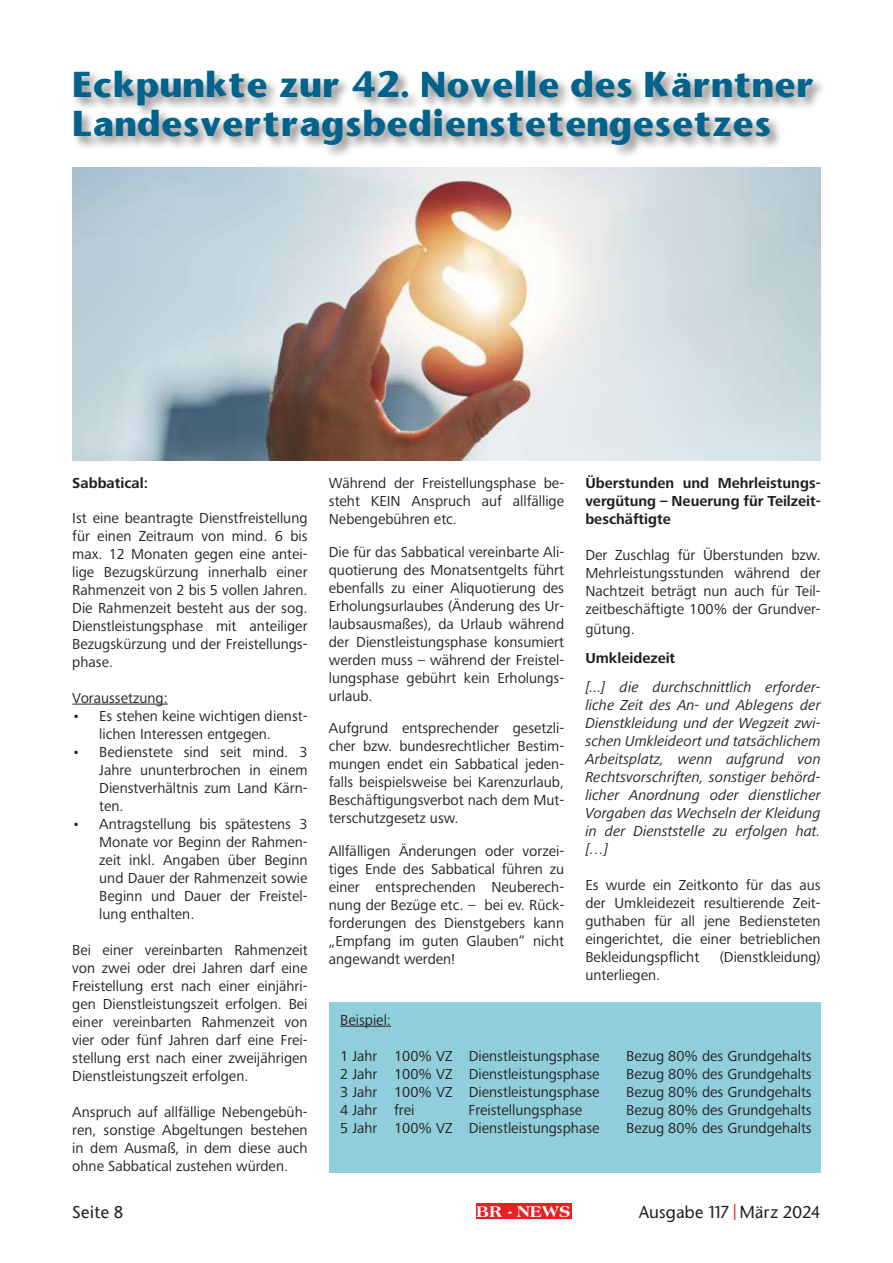
<style>
.page{position:relative;width:893px;height:1263px;background:#fff}
.page>*{position:absolute;margin:0;border:0;box-sizing:border-box;transform-origin:0 0}
.Überschrift_12{font:700 33.6px/39px "Stone Sans";color:#01638c}
.t1{font:800 16.65px "Americana BT";letter-spacing:.02em;color:#fff}
.t2{font:500 16.5px "Stone Sans";letter-spacing:.005em;color:#231f20}
.Fließtext_Regular{font:15px/18px "Frutiger Next Pro";color:#231f20;text-align:justify}
.Fließtext_Regular-2{font:italic 15px/18px "Frutiger Next Pro";color:#231f20;text-align:justify}
.Fließtext_Regular-3{font:700 15px/18px "Frutiger Next Pro";color:#231f20;text-align:justify}
.s1{color:#ee1d23}
</style>
<div class="page">
<div style="left:476px;top:1203px;width:95px;height:15px;background:#ee1d23"></div>
<div style="left:329px;top:1002px;width:492px;height:170px;background:#8fceda"></div>
<img style="left:73px;top:168px;width:748px;height:292px">
<hr style="left:72px;top:704px;width:96px;height:1px;background:#231f20">
<div style="left:72px;top:69px;width:755px;height:90px;background:#231f20;opacity:.5"></div>
<hr style="left:340px;top:1026px;width:51px;height:1px;background:#231f20">
<p class="Überschrift_12" style="left:72px;top:65px;width:744px">Eckpunkte zur 42. Novelle des Kärntner<br>Landesvertragsbedienstetengesetzes</p>
<p class="Fließtext_Regular-3" style="left:72px;top:474px;width:77px">Sabbatical:</p>
<p class="Fließtext_Regular" style="left:72px;top:509px;width:237px">Ist eine beantragte Dienstfreistellung für einen Zeitraum von mind. 6 bis max. 12 Monaten gegen eine antei&shy;lige Bezugskürzung innerhalb einer Rahmenzeit von 2 bis 5 vollen Jahren.</p>
<p class="Fließtext_Regular" style="left:72px;top:599px;width:237px">Die Rahmenzeit besteht aus der sog.<br>Dienstleistungsphase mit anteiliger Bezugskürzung und der Freistellungs&shy;phase.</p>
<p class="Fließtext_Regular" style="left:72px;top:689px;width:97px">Voraussetzung:</p>
<p class="Fließtext_Regular" style="left:99px;top:707px;width:210px;text-indent:-27px">• Es stehen keine wichtigen dienst&shy;lichen Interessen entgegen.</p>
<p class="Fließtext_Regular" style="left:99px;top:743px;width:210px;text-indent:-27px">• Bedienstete sind seit mind. 3<br>Jahre ununterbrochen in einem Dienstverhältnis zum Land Kärn&shy;ten.</p>
<p class="Fließtext_Regular" style="left:99px;top:815px;width:210px;text-indent:-27px">• Antragstellung bis spätestens 3<br>Monate vor Beginn der Rahmen&shy;zeit inkl. Angaben über Beginn und Dauer der Rahmenzeit sowie Beginn und Dauer der Freistel&shy;lung enthalten.</p>
<p class="Fließtext_Regular" style="left:72px;top:941px;width:237px">Bei einer vereinbarten Rahmenzeit von zwei oder drei Jahren darf eine Freistellung erst nach einer einjähri&shy;gen Dienstleistungszeit erfolgen. Bei einer vereinbarten Rahmenzeit von vier oder fünf Jahren darf eine Frei&shy;stellung erst nach einer zweijährigen Dienstleistungszeit erfolgen.</p>
<p class="Fließtext_Regular" style="left:72px;top:1103px;width:237px">Anspruch auf allfällige Nebengebüh&shy;ren, sonstige Abgeltungen bestehen in dem Ausmaß, in dem diese auch ohne Sabbatical zustehen würden.</p>
<p class="Fließtext_Regular" style="left:329px;top:474px;width:237px">Während der Freistellungsphase be&shy;steht KEIN Anspruch auf allfällige Nebengebühren etc.</p>
<p class="Fließtext_Regular" style="left:329px;top:543px;width:237px">Die für das Sabbatical vereinbarte Ali&shy;quotierung des Monatsentgelts führt ebenfalls zu einer Aliquotierung des Erholungsurlaubes (Änderung des Ur&shy;laubsausmaßes), da Urlaub während der Dienstleistungsphase konsumiert werden muss – während der Freistel&shy;lungsphase gebührt kein Erholungs&shy;urlaub.</p>
<p class="Fließtext_Regular" style="left:329px;top:719px;width:237px">Aufgrund entsprechender gesetzli&shy;cher bzw. bundesrechtlicher Bestim&shy;mungen endet ein Sabbatical jeden&shy;falls beispielsweise bei Karenzurlaub, Beschäftigungsverbot nach dem Mut&shy;terschutzgesetz usw.</p>
<p class="Fließtext_Regular" style="left:329px;top:842px;width:237px">Allfälligen Änderungen oder vorzei&shy;tiges Ende des Sabbatical führen zu einer entsprechenden Neuberech&shy;nung der Bezüge etc. – bei ev. Rück&shy;forderungen des Dienstgebers kann „Empfang im guten Glauben“ nicht angewandt werden!</p>
<p class="Fließtext_Regular-3" style="left:585px;top:474px;width:237px">Überstunden und Mehrleistungs&shy;vergütung – Neuerung für Teilzeit&shy;beschäftigte</p>
<p class="Fließtext_Regular" style="left:585px;top:546px;width:237px">Der Zuschlag für Überstunden bzw.<br>Mehrleistungsstunden während der Nachtzeit beträgt nun auch für Teil&shy;zeitbeschäftigte 100% der Grundver-</p>
<p class="Fließtext_Regular" style="left:585px;top:620px;width:51px">gütung.</p>
<p class="Fließtext_Regular-3" style="left:585px;top:649px;width:91px">Umkleidezeit</p>
<p class="Fließtext_Regular-2" style="left:585px;top:678px;width:237px">[...] die durchschnittlich erforder&shy;liche Zeit des An- und Ablegens der Dienstkleidung und der Wegzeit zwi&shy;schen Umkleideort und tatsächlichem Arbeitsplatz, wenn aufgrund von Rechtsvorschriften, sonstiger behörd&shy;licher Anordnung oder dienstlicher Vorgaben das Wechseln der Kleidung in der Dienststelle zu erfolgen hat. […]</p>
<p class="Fließtext_Regular" style="left:585px;top:876px;width:237px">Es wurde ein Zeitkonto für das aus der Umkleidezeit resultierende Zeit&shy;guthaben für all jene Bediensteten eingerichtet, die einer betrieblichen Bekleidungspflicht</p>
<p class="Fließtext_Regular" style="left:720px;top:948px;width:102px">(Dienstkleidung)</p>
<p class="Fließtext_Regular" style="left:585px;top:966px;width:76px">unterliegen.</p>
<p class="Fließtext_Regular" style="left:340px;top:1011px;width:52px">Beispiel:</p>
<p class="Fließtext_Regular" style="left:340px;top:1047px;width:261px">1 Jahr 100% VZ Dienstleistungsphase</p>
<p class="Fließtext_Regular" style="left:340px;top:1065px;width:261px">2 Jahr 100% VZ Dienstleistungsphase</p>
<p class="Fließtext_Regular" style="left:340px;top:1083px;width:261px">3 Jahr 100% VZ Dienstleistungsphase</p>
<p class="Fließtext_Regular" style="left:340px;top:1101px;width:76px">4 Jahr frei</p>
<p class="Fließtext_Regular" style="left:468px;top:1101px;width:115px">Freistellungsphase</p>
<p class="Fließtext_Regular" style="left:340px;top:1119px;width:261px">5 Jahr 100% VZ Dienstleistungsphase</p>
<p class="Fließtext_Regular" style="left:626px;top:1047px;width:187px">Bezug 80% des Grundgehalts</p>
<p class="Fließtext_Regular" style="left:626px;top:1065px;width:187px">Bezug 80% des Grundgehalts</p>
<p class="Fließtext_Regular" style="left:626px;top:1083px;width:187px">Bezug 80% des Grundgehalts</p>
<p class="Fließtext_Regular" style="left:626px;top:1101px;width:187px">Bezug 80% des Grundgehalts</p>
<p class="Fließtext_Regular" style="left:626px;top:1119px;width:187px">Bezug 80% des Grundgehalts</p>
<p class="t2" style="left:72px;top:1201px;width:53px">Seite 8</p>
<p class="t1" style="left:476px;top:1201px;width:96px">BR - NEWS</p>
<p class="t2" style="left:638px;top:1201px;width:183px">Ausgabe 117 <span class="s1">|</span> März 2024</p>
</div>
